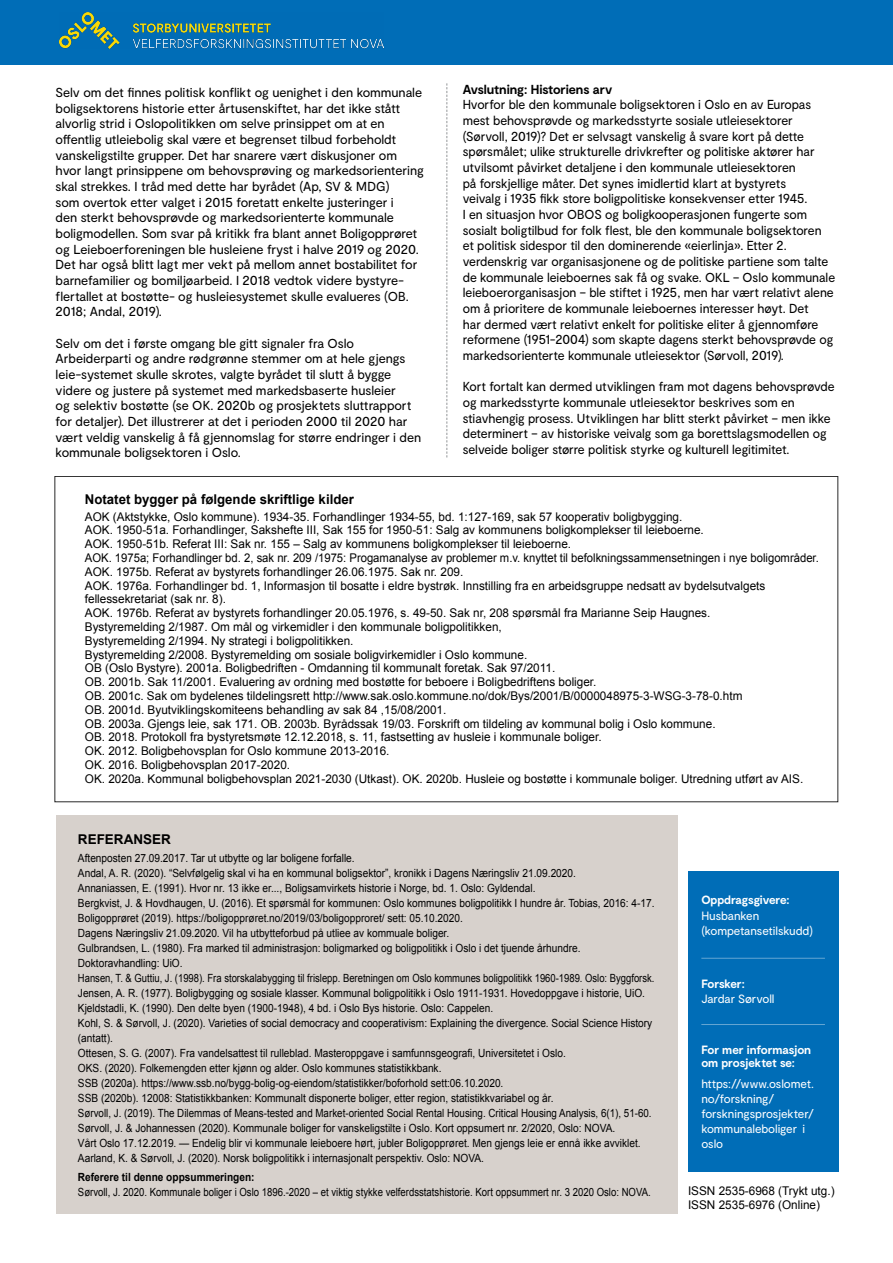
<style>
.page{position:relative;width:893px;height:1263px;background:#fff}
.page>*{position:absolute;margin:0;border:0;box-sizing:border-box;transform-origin:0 0}
.t1{font:700 13.5px "Arial";color:#000}
.t2{font:13.05px/15.6px "Moderat";letter-spacing:-.005em;color:#000;scale:.95 1}
.t3{font:13.05px/15.6px "Moderat";letter-spacing:-.005em;color:#000}
.t4{font:700 13.05px "Moderat";letter-spacing:-.005em;color:#000}
.t5{font:12px/13.8px "Arial";color:#000}
.t6{font:12px/15px "Moderat";letter-spacing:-.005em;color:#fff}
.t7{font:700 12px/16.5px "Moderat";letter-spacing:-.01em;color:#fff}
.t8{font:11.25px/15px "Arial";color:#000;scale:.9 1}
.t9{font:11.25px "Arial";color:#000;scale:.85 1}
.t10{font:700 11.25px "Arial";color:#000;scale:.9 1}
.s1{font-weight:400}
.s2{font-weight:700}
</style>
<div class="page">
<div style="left:56px;top:815px;width:621px;height:399px;background:#d7d1cc"></div>
<div style="left:688px;top:871px;width:150px;height:300px;background:#006db7"></div>
<hr style="left:701px;top:1024px;width:124px;height:1px;background:#fff">
<hr style="left:701px;top:958px;width:124px;height:1px;background:#fff">
<svg style="left:446px;top:83px;width:1px;height:374px"></svg>
<div style="left:0;top:0;width:893px;height:65px;background:#006db7"></div>
<img style="left:59px;top:13px;width:324px;height:36px">
<p class="t3" style="left:56px;top:85px;width:370px">Selv om det fnnes politisk konflikt og uenighet i den kommunale boligsektorens historie etter årtusenskiftet, har det ikke stått alvorlig strid i Oslopolitikken om selve prinsippet om at en ofentlig utleiebolig skal være et begrenset tilbud forbeholdt vanskeligstilte grupper. Det har snarere vært diskusjoner om hvor langt prinsippene om behovsprøving og markedsorientering skal strekkes. I tråd med dette har byrådet (Ap, SV &amp; MDG)<br>som overtok etter valget i 2015 foretatt enkelte justeringer i<br>den sterkt behovsprøvde og markedsorienterte kommunale boligmodellen. Som svar på kritikk fra blant annet Boligopprøret og Leieboerforeningen ble husleiene fryst i halve 2019 og 2020.<br>Det har også blitt lagt mer vekt på mellom annet bostabilitet for barnefamilier og bomiljøarbeid. I 2018 vedtok videre bystyre&shy;flertallet at bostøtte- og husleiesystemet skulle evalueres (OB.<br>2018; Andal, 2019).</p>
<p class="t3" style="left:56px;top:335px;width:367px">Selv om det i første omgang ble gitt signaler fra Oslo Arbeiderparti og andre rødgrønne stemmer om at hele gjengs leie-systemet skulle skrotes, valgte byrådet til slutt å bygge videre og justere på systemet med markedsbaserte husleier<br>og selektiv bostøtte (se OK. 2020b og prosjektets sluttrapport for detaljer). Det illustrerer at det i perioden 2000 til 2020 har vært veldig vanskelig å få gjennomslag for større endringer i den kommunale boligsektoren i Oslo.</p>
<h6 class="t4" style="left:463px;top:81px;width:151px">Avslutning: Historiens arv</h6>
<p class="t2" style="left:463px;top:97px;width:393px">Hvorfor ble den kommunale boligsektoren i Oslo en av Europas mest behovsprøvde og markedsstyrte sosiale utleiesektorer (Sørvoll, 2019)? Det er selvsagt vanskelig å svare kort på dette spørsmålet; ulike strukturelle drivkrefter og politiske aktører har utvilsomt påvirket detaljene i den kommunale utleiesektoren<br>på forskjellige måter. Det synes imidlertid klart at bystyrets<br>veivalg i 1935 fkk store boligpolitiske konsekvenser etter 1945.<br>I en situasjon hvor OBOS og boligkooperasjonen fungerte som sosialt boligtilbud for folk flest, ble den kommunale boligsektoren et politisk sidespor til den dominerende «eierlinja». Etter 2. verdenskrig var organisasjonene og de politiske partiene som talte de kommunale leieboernes sak få og svake. OKL – Oslo kommunale leieboerorganisasjon – ble stiftet i 1925, men har vært relativt alene om å prioritere de kommunale leieboernes interesser høyt. Det<br>har dermed vært relativt enkelt for politiske eliter å gjennomføre reformene (1951-2004) som skapte dagens sterkt behovsprøvde og markedsorienterte kommunale utleiesektor (Sørvoll, 2019).</p>
<p class="t2" style="left:463px;top:379px;width:393px">Kort fortalt kan dermed utviklingen fram mot dagens behovsprøvde og markedsstyrte kommunale utleiesektor beskrives som en stiavhengig prosess. Utviklingen har blitt sterkt påvirket – men ikke determinert – av historiske veivalg som ga borettslagsmodellen og selveide boliger større politisk styrke og kulturell legitimitet.</p>
<h5 class="t1" style="left:85px;top:490px;width:271px">Notatet bygger på følgende skriftlige kilder</h5>
<p class="t5" style="left:85px;top:510px;width:735px">AOK (Aktstykke, Oslo kommune). 1934-35. Forhandlinger 1934-55, bd. 1:127-169, sak 57 kooperativ boligbygging.<br>AOK. 1950-51a. Forhandlinger, Sakshefte III, Sak 155 for 1950-51: Salg av kommunens boligkomplekser til leieboerne.<br>AOK. 1950-51b. Referat III: Sak nr. 155 – Salg av kommunens boligkomplekser til leieboerne.<br>AOK. 1975a; Forhandlinger bd. 2, sak nr. 209 /1975: Progamanalyse av problemer m.v. knyttet til befolkningssammensetningen i nye boligområder.<br>AOK. 1975b. Referat av bystyrets forhandlinger 26.06.1975. Sak nr. 209.<br>AOK. 1976a. Forhandlinger bd. 1, Informasjon til bosatte i eldre bystrøk. Innstilling fra en arbeidsgruppe nedsatt av bydelsutvalgets fellessekretariat (sak nr. 8).<br>AOK. 1976b. Referat av bystyrets forhandlinger 20.05.1976, s. 49-50. Sak nr, 208 spørsmål fra Marianne Seip Haugnes.<br>Bystyremelding 2/1987. Om mål og virkemidler i den kommunale boligpolitikken,<br>Bystyremelding 2/1994. Ny strategi i boligpolitikken.<br>Bystyremelding 2/2008. Bystyremelding om sosiale boligvirkemidler i Oslo kommune.<br>OB (Oslo Bystyre). 2001a. Boligbedriften - Omdanning til kommunalt foretak. Sak 97/2011.<br>OB. 2001b. Sak 11/2001. Evaluering av ordning med bostøtte for beboere i Boligbedriftens boliger.<br>OB. 2001c. Sak om bydelenes tildelingsrett http://www.sak.oslo.kommune.no/dok/Bys/2001/B/0000048975-3-WSG-3-78-0.htm<br>OB. 2001d. Byutviklingskomiteens behandling av sak 84 ,15/08/2001.<br>OB. 2003a. Gjengs leie, sak 171. OB. 2003b. Byrådssak 19/03. Forskrift om tildeling av kommunal bolig i Oslo kommune.<br>OB. 2018. Protokoll fra bystyretsmøte 12.12.2018, s. 11, fastsetting av husleie i kommunale boliger.<br>OK. 2012. Boligbehovsplan for Oslo kommune 2013-2016.<br>OK. 2016. Boligbehovsplan 2017-2020.<br>OK. 2020a. Kommunal boligbehovsplan 2021-2030 (Utkast). OK. 2020b. Husleie og bostøtte i kommunale boliger. Utredning utført av AIS.</p>
<h5 class="t1" style="left:78px;top:830px;width:95px">REFERANSER</h5>
<p class="t8" style="left:78px;top:850px;width:642px">Aftenposten 27.09.2017. Tar ut utbytte og lar boligene forfalle.<br>Andal, A. R. (2020). “Selvfølgelig skal vi ha en kommunal boligsektor”, kronikk i Dagens Næringsliv 21.09.2020.<br>Annaniassen, E. (1991). Hvor nr. 13 ikke er..., Boligsamvirkets historie i Norge, bd. 1. Oslo: Gyldendal.<br>Bergkvist, J. &amp; Hovdhaugen, U. (2016). Et spørsmål for kommunen: Oslo kommunes boligpolitikk I hundre år. Tobias, 2016: 4-17.<br>Boligopprøret (2019). https://boligopprøret.no/2019/03/boligopproret/ sett: 05.10.2020.<br>Dagens Næringsliv 21.09.2020. Vil ha utbytteforbud på utliee av kommuale boliger.<br>Gulbrandsen, L. (1980). Fra marked til administrasjon: boligmarked og boligpolitikk i Oslo i det tjuende århundre.<br>Doktoravhandling: UiO.<br>Hansen, T. &amp; Guttiu, J. (1998). Fra storskalabygging til frislepp. Beretningen om Oslo kommunes boligpolitikk 1960-1989. Oslo: Byggforsk.<br>Jensen, A. R. (1977). Boligbygging og sosiale klasser. Kommunal boligpolitikk i Oslo 1911-1931. Hovedoppgave i historie, UiO.<br>Kjeldstadli, K. (1990). Den delte byen (1900-1948), 4 bd. i Oslo Bys historie. Oslo: Cappelen.<br>Kohl, S. &amp; Sørvoll, J. (2020). Varieties of social democracy and cooperativism: Explaining the divergence. Social Science History (antatt).</p>
<p class="t8" style="left:78px;top:1045px;width:544px">Ottesen, S. G. (2007). Fra vandelsattest til rulleblad. Masteroppgave i samfunnsgeografi, Universitetet i Oslo.</p>
<p class="t8" style="left:78px;top:1060px;width:639px">OKS. (2020). Folkemengden etter kjønn og alder. Oslo kommunes statistikkbank.<br>SSB (2020a). https://www.ssb.no/bygg-bolig-og-eiendom/statistikker/boforhold sett:06.10.2020.<br>SSB (2020b). 12008: Statistikkbanken: Kommunalt disponerte boliger, etter region, statistikkvariabel og år.<br>Sørvoll, J. (2019). The Dilemmas of Means-tested and Market-oriented Social Rental Housing. Critical Housing Analysis, 6(1), 51-60.<br>Sørvoll, J. &amp; Johannessen (2020). Kommunale boliger for vanskeligstilte i Oslo. Kort oppsumert nr. 2/2020, Oslo: NOVA.<br>Vårt Oslo 17.12.2019. — Endelig blir vi kommunale leieboere hørt, jubler Boligopprøret. Men gjengs leie er ennå ikke avviklet.<br>Aarland, K. &amp; Sørvoll, J. (2020). Norsk boligpolitikk i internasjonalt perspektiv. Oslo: NOVA.</p>
<p class="t7" style="left:701px;top:891px;width:90px">Oppdragsgivere:<br><span class="s1">Husbanken</span></p>
<p class="t6" style="left:701px;top:923px;width:113px">(kompetansetilskudd)</p>
<p class="t6" style="left:701px;top:976px;width:75px"><span class="s2">Forsker:<br></span>Jardar Sørvoll</p>
<p class="t7" style="left:701px;top:1043px;width:111px;line-height:13.5px">For mer informasjon om prosjektet se:</p>
<p class="t6" style="left:701px;top:1076px;width:114px">https://www.oslomet. no/forskning/ forskningsprosjekter/ kommunaleboliger i oslo</p>
<p class="t10" style="left:78px;top:1169px;width:198px">Referere til denne oppsummeringen:</p>
<p class="t9" style="left:78px;top:1185px;width:675px">Sørvoll, J. 2020. Kommunale boliger i Oslo 1896.-2020 – et viktig stykke velferdsstatshistorie. Kort oppsummert nr. 3 2020 Oslo: NOVA.</p>
<p class="t5" style="left:688px;top:1184px;width:148px;line-height:14.2px">ISSN 2535-6968 (Trykt utg.)<br>ISSN 2535-6976 (Online)</p>
</div>
